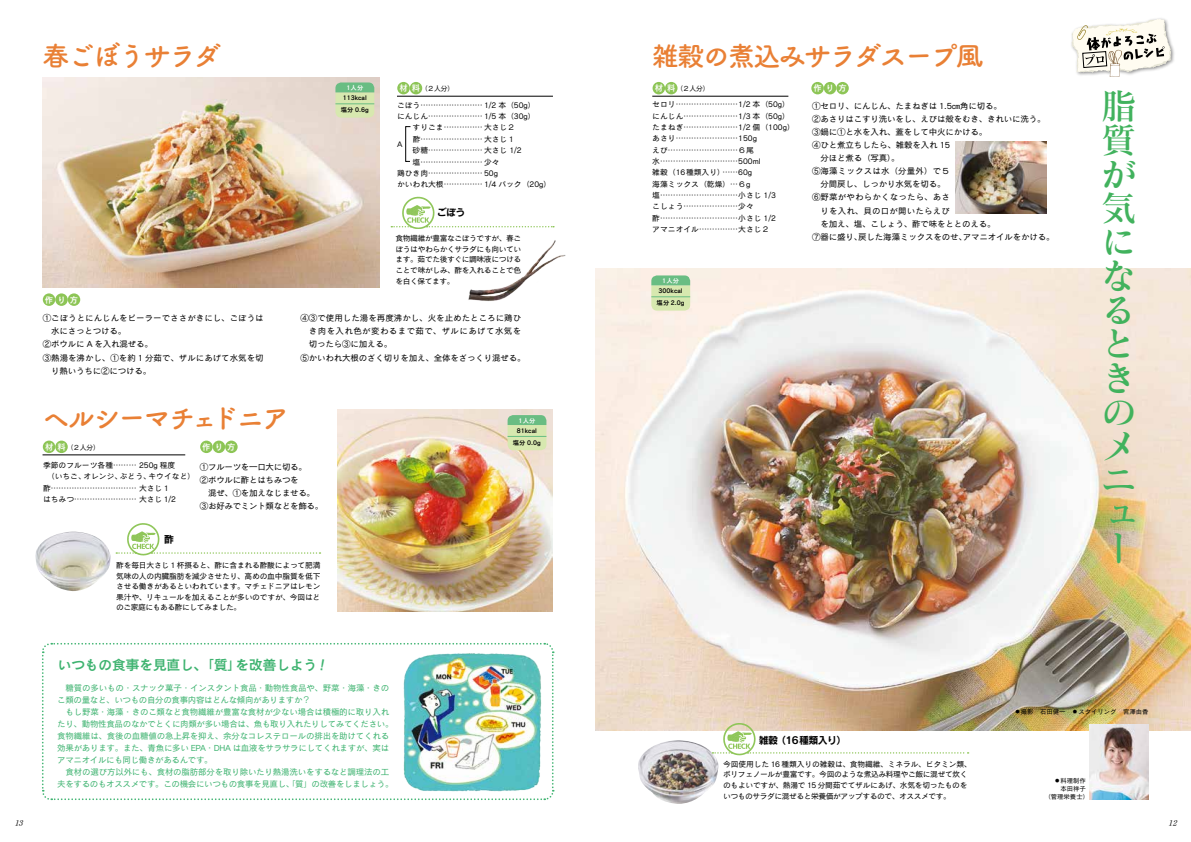
<style>
.page{position:relative;width:1191px;height:842px;background:#fff}
.page>*{position:absolute;margin:0;border:0;box-sizing:border-box;transform-origin:0 0}
.t1{font:35.4px/34px "Matisse Pro N DB";color:#41b25d}
.t2{font:26.9px "Tsuku B Rd Gothic Std B";letter-spacing:-.06em;color:#e98035}
.t3{font:14.2px "Cezanne Pro N DB";letter-spacing:-.04em;color:#3eb370}
.t4{font:9.9px "Rodin Pro N B";letter-spacing:-.06em;color:#000}
.t5{font:8.5px/12.1px "Cezanne Pro N M";letter-spacing:-.035em;color:#3eb370}
.t6{font:8.5px/13.1px "Cezanne Pro N M";letter-spacing:-.02em;color:#000}
.t7{font:8.5px "Cezanne Pro N M";color:#000}
.t8{font:8.5px "Cezanne Pro N M";letter-spacing:.02em;color:#000}
.t9{font:8.5px "Cezanne Pro N M";letter-spacing:.045em;color:#000}
.t10{font:8.5px "Cezanne Pro N DB";letter-spacing:.5em;color:#fff}
.t11{font:7.8px/11.3px "Cezanne Pro N M";color:#000}
.t12{font:7.8px/10.6px "Cezanne Pro N M";letter-spacing:-.03em;color:#000;text-align:justify}
.t13{font:7.8px/10.6px "Cezanne Pro N M";letter-spacing:-.05em;color:#000}
.t14{font:italic 7.8px "Tsuku Min Pr 6 N R";color:#000}
.t15{font:7.1px "Cezanne Pro N M";letter-spacing:-.04em;color:#000}
.t16{font:6.4px/12px "Cezanne Pro N DB";color:#000;text-align:center}
.t17{font:6.4px "Cezanne Pro N M";color:#000}
.t18{font:6.4px "Cezanne Pro N DB";letter-spacing:.025em;color:#fff}
</style>
<div class="page">
<img style="left:595px;top:268px;width:596px;height:462px">
<img style="left:1089px;top:725px;width:59px;height:74px">
<img style="left:1071px;top:18px;width:103px;height:55px">
<svg style="left:1077px;top:19px;width:87px;height:58px"></svg>
<hr style="left:652px;top:96px;width:136px;height:1px;background:#000">
<img style="left:638px;top:740px;width:80px;height:64px">
<svg style="left:747px;top:752px;width:221px;height:2px"></svg>
<svg style="left:712px;top:752px;width:20px;height:2px"></svg>
<svg style="left:727px;top:723px;width:11px;height:5px"></svg>
<div style="left:811px;top:82px;width:13px;height:12px;background:#8dc556;border-radius:50%"></div>
<div style="left:824px;top:82px;width:12px;height:12px;background:#8dc556;border-radius:50%"></div>
<div style="left:836px;top:82px;width:12px;height:12px;background:#8dc556;border-radius:50%"></div>
<div style="left:652px;top:82px;width:13px;height:12px;background:#8dc556;border-radius:50%"></div>
<div style="left:665px;top:82px;width:12px;height:12px;background:#8dc556;border-radius:50%"></div>
<img style="left:955px;top:142px;width:91px;height:71px">
<svg style="left:651px;top:275px;width:39px;height:36px"></svg>
<hr style="left:651px;top:297px;width:39px;height:1px;background:#69bd83">
<img style="left:337px;top:409px;width:216px;height:203px">
<img style="left:43px;top:78px;width:337px;height:210px">
<hr style="left:397px;top:96px;width:156px;height:1px;background:#000">
<hr style="left:43px;top:455px;width:142px;height:1px;background:#000">
<img style="left:468px;top:240px;width:98px;height:61px">
<img style="left:35px;top:531px;width:76px;height:60px">
<svg style="left:426px;top:226px;width:128px;height:1px"></svg>
<svg style="left:391px;top:226px;width:20px;height:1px"></svg>
<svg style="left:408px;top:197px;width:10px;height:4px"></svg>
<svg style="left:151px;top:552px;width:169px;height:2px"></svg>
<svg style="left:116px;top:552px;width:20px;height:2px"></svg>
<svg style="left:133px;top:523px;width:10px;height:4px"></svg>
<div style="left:43px;top:293px;width:12px;height:13px;background:#8dc556;border-radius:50%"></div>
<div style="left:55px;top:293px;width:13px;height:13px;background:#8dc556;border-radius:50%"></div>
<div style="left:68px;top:293px;width:12px;height:13px;background:#8dc556;border-radius:50%"></div>
<div style="left:200px;top:441px;width:13px;height:12px;background:#8dc556;border-radius:50%"></div>
<div style="left:213px;top:441px;width:12px;height:12px;background:#8dc556;border-radius:50%"></div>
<div style="left:225px;top:441px;width:13px;height:12px;background:#8dc556;border-radius:50%"></div>
<div style="left:397px;top:82px;width:13px;height:12px;background:#8dc556;border-radius:50%"></div>
<div style="left:410px;top:82px;width:12px;height:12px;background:#8dc556;border-radius:50%"></div>
<div style="left:43px;top:441px;width:12px;height:12px;background:#8dc556;border-radius:50%"></div>
<div style="left:55px;top:441px;width:13px;height:12px;background:#8dc556;border-radius:50%"></div>
<svg style="left:335px;top:82px;width:39px;height:36px"></svg>
<hr style="left:335px;top:104px;width:39px;height:1px;background:#69bd83">
<svg style="left:507px;top:415px;width:39px;height:35px"></svg>
<hr style="left:507px;top:436px;width:39px;height:1px;background:#69bd83">
<svg style="left:405px;top:126px;width:6px;height:36px"></svg>
<svg style="left:42px;top:642px;width:512px;height:159px"></svg>
<h2 class="t2" style="left:43px;top:35px;width:180px">春ごぼうサラダ</h2>
<p class="t10" style="left:45px;top:294px;width:35px">作り方</p>
<p class="t7" style="left:43px;top:313px;width:222px">①ごぼうとにんじんをピーラーでささがきにし、ごぼうは</p>
<p class="t6" style="left:51px;top:324px;width:77px">水にさっとつける。</p>
<p class="t6" style="left:43px;top:337px;width:112px">②ボウルに A を入れ混ぜる。</p>
<p class="t6" style="left:43px;top:351px;width:222px">③熱湯を沸かし、①を約 1 分茹で、ザルにあげて水気を切</p>
<p class="t6" style="left:51px;top:364px;width:102px">り熱いうちに②につける。</p>
<h2 class="t2" style="left:43px;top:397px;width:248px">ヘルシーマチェドニア</h2>
<p class="t10" style="left:45px;top:442px;width:22px">材料</p>
<p class="t15" style="left:66px;top:443px;width:35px">（２人分(</p>
<p class="t10" style="left:202px;top:442px;width:35px">作り方</p>
<p class="t18" style="left:346px;top:84px;width:19px">1人分</p>
<p class="t16" style="left:341px;top:92px;width:29px">113kcal塩分 0.6g</p>
<p class="t10" style="left:399px;top:83px;width:22px">材料</p>
<p class="t15" style="left:421px;top:84px;width:35px">（２人分(</p>
<p class="t12" style="left:397px;top:99px;width:140px;line-height:11.3px">ごぼう…………………… 1/2 本（50 (gにんじん………………… 1/5 本（30 (g　　すりごま…………… 大さじ２</p>
<p class="t12" style="left:397px;top:139px;width:7px">A</p>
<p class="t11" style="left:397px;top:133px;width:156px;text-indent:5px">　酢…………………… 大さじ１<br>　　砂糖………………… 大さじ 1/2<br>　　塩…………………… 少々<br>鶏ひき肉………………… 50g<br>かいわれ大根…………… 1/4 パック（20 (g</p>
<p class="t4" style="left:437px;top:205px;width:30px">ごぼう</p>
<p class="t12" style="left:395px;top:233px;width:127px">食物繊維が豊富なごぼうですが、春ごぼうはやわらかくサラダにも向いています。茹でた後すぐに調味液につけることで味がしみ、酢を入れることで色を白く保てます。</p>
<p class="t7" style="left:300px;top:313px;width:222px">④③で使用した湯を再度沸かし、火を止めたところに鶏ひ</p>
<p class="t9" style="left:309px;top:326px;width:214px">き肉を入れ色が変わるまで茹で、ザルにあげて水気を</p>
<p class="t6" style="left:309px;top:337px;width:85px">切ったら③に加える。</p>
<p class="t6" style="left:300px;top:351px;width:227px">⑤かいわれ大根のざく切りを加え、全体をざっくり混ぜる。</p>
<p class="t18" style="left:518px;top:416px;width:19px">1人分</p>
<p class="t16" style="left:513px;top:424px;width:29px">81kcal<br>塩分 0.0g</p>
<p class="t11" style="left:148px;top:459px;width:48px;text-indent:-105px">季節のフルーツ各種……… 250g 程度<br>キウイなど(</p>
<p class="t11" style="left:43px;top:470px;width:135px">　（いちご、酢…………………………… 大さじ１はちみつ…………………… 大さじ 1/2</p>
<p class="t12" style="left:120px;top:471px;width:33px">ぶどう、</p>
<p class="t12" style="left:83px;top:471px;width:40px">オレンジ、</p>
<p class="t6" style="left:200px;top:460px;width:125px">①フルーツを一口大に切る。<br>②ボウルに酢とはちみつを<br>　混ぜ、①を加えなじませる。<br>③お好みでミント類などを飾る。</p>
<p class="t4" style="left:164px;top:533px;width:11px">酢</p>
<p class="t12" style="left:116px;top:559px;width:206px">酢を毎日大さじ１杯摂ると、酢に含まれる酢酸によって肥満気味の人の内臓脂肪を減少させたり、高めの血中脂質を低下させる働きがあるといわれています。マチェドニアはレモン果汁や、リキュールを加えることが多いのですが、今回はどのご家庭にもある酢にしてみました。</p>
<p class="t14" style="left:14px;top:816px;width:13px">13</p>
<h3 class="t3" style="left:57px;top:656px;width:185px">いつもの食事を見直し、「質」</h3>
<h3 class="t3" style="left:235px;top:656px;width:84px">を改善しよう</h3>
<p class="t5" style="left:57px;top:681px;width:338px">　糖質の多いもの・スナック菓子・インスタント食品・動物性食品や、野菜・海藻・きのこ類の量など、いつもの自分の食事内容はどんな傾向がありますか?<br>　もし野菜・海藻・きのこ類など食物繊維が豊富な食材が少ない場合は積極的に取り入れたり、動物性食品のなかでとくに肉類が多い場合は、魚も取り入れたりしてみてください。食物繊維は、食後の血糖値の急上昇を抑え、余分なコレステロールの排出を助けてくれる効果があります。また、青魚に多い EPA・DHA は血液をサラサラにしてくれますが、実はアマニオイルにも同じ働きがあるんです。<br>　食材の選び方以外にも、食材の脂肪部分を取り除いたり熱湯洗いをするなど調理法の工夫をするのもオススメです。この機会にいつもの食事を見直し、「質」の改善をしましょう。</p>
<h2 class="t2" style="left:652px;top:35px;width:332px">雑穀の煮込みサラダスープ風</h2>
<p class="t11" style="left:652px;top:99px;width:144px">セロリ……………………1/2 本（50 (gにんじん…………………1/3 本（50 (gたまねぎ…………………1/2 個（100 (gあさり……………………150g<br>えび………………………６尾水…………………………500ml<br>雑穀（16種類入り）………60g<br>海藻ミックス（乾燥）… …６g塩…………………………小さじ 1/3<br>こしょう…………………少々酢…………………………小さじ 1/2<br>アマニオイル……………大さじ２</p>
<p class="t6" style="left:812px;top:99px;width:191px">①セロリ、にんじん、たまねぎは 1.5㎝角に切る。</p>
<p class="t10" style="left:655px;top:83px;width:22px">材料</p>
<p class="t10" style="left:813px;top:83px;width:35px">作り方</p>
<p class="t15" style="left:676px;top:84px;width:35px">（２人分）</p>
<p class="t6" style="left:812px;top:112px;width:235px">②あさりはこすり洗いをし、えびは殻をむき、きれいに洗う。</p>
<p class="t6" style="left:812px;top:125px;width:177px">③鍋に①と水を入れ、蓋をして中火にかける。</p>
<p class="t6" style="left:812px;top:138px;width:139px">④ひと煮立ちしたら、雑穀を入れ 15</p>
<p class="t6" style="left:820px;top:151px;width:81px">分ほど煮る（写真。(</p>
<p class="t8" style="left:812px;top:166px;width:139px">⑤海藻ミックスは水（分量外）で５</p>
<p class="t6" style="left:820px;top:177px;width:127px">分間戻し、しっかり水気を切る。</p>
<p class="t8" style="left:812px;top:192px;width:139px">⑥野菜がやわらかくなったら、あさ</p>
<p class="t8" style="left:820px;top:205px;width:131px">りを入れ、貝の口が開いたらえび</p>
<p class="t6" style="left:820px;top:217px;width:177px">を加え、塩、こしょう、酢で味をととのえる。</p>
<p class="t6" style="left:962px;top:230px;width:93px">アマニオイルをかける。</p>
<p class="t6" style="left:812px;top:230px;width:52px">⑦器に盛り、</p>
<p class="t6" style="left:858px;top:230px;width:110px">戻した海藻ミックスをのせ、</p>
<p class="t18" style="left:662px;top:277px;width:19px">1人分</p>
<p class="t16" style="left:656px;top:285px;width:29px">300kcal塩分 2.0g</p>
<h1 class="t1" style="left:1101px;top:88px;width:36px">脂質が気になるときのメニュー</h1>
<p class="t4" style="left:776px;top:733px;width:72px">（16種類入り(</p>
<p class="t4" style="left:759px;top:733px;width:21px">雑穀</p>
<p class="t13" style="left:723px;top:758px;width:250px">今回使用した 16 種類入りの雑穀は、食物繊維、ミネラル、ビタミン類、ポリフェノールが豊富です。今回のような煮込み料理やご飯に混ぜて炊くのもよいですが、熱湯で 15 分間茹でてザルにあげ、水気を切ったものをいつものサラダに混ぜると栄養価がアップするので、オススメです。</p>
<p class="t17" style="left:1014px;top:708px;width:135px">◦撮影　石田健一　◦スタイリング　宮澤由香</p>
<p class="t17" style="left:1054px;top:777px;width:33px">◦料理制作</p>
<p class="t17" style="left:1060px;top:784px;width:27px">本田祥子</p>
<p class="t17" style="left:1044px;top:792px;width:46px">（管理栄養士(</p>
<p class="t14" style="left:1168px;top:816px;width:13px">12</p>
</div>
